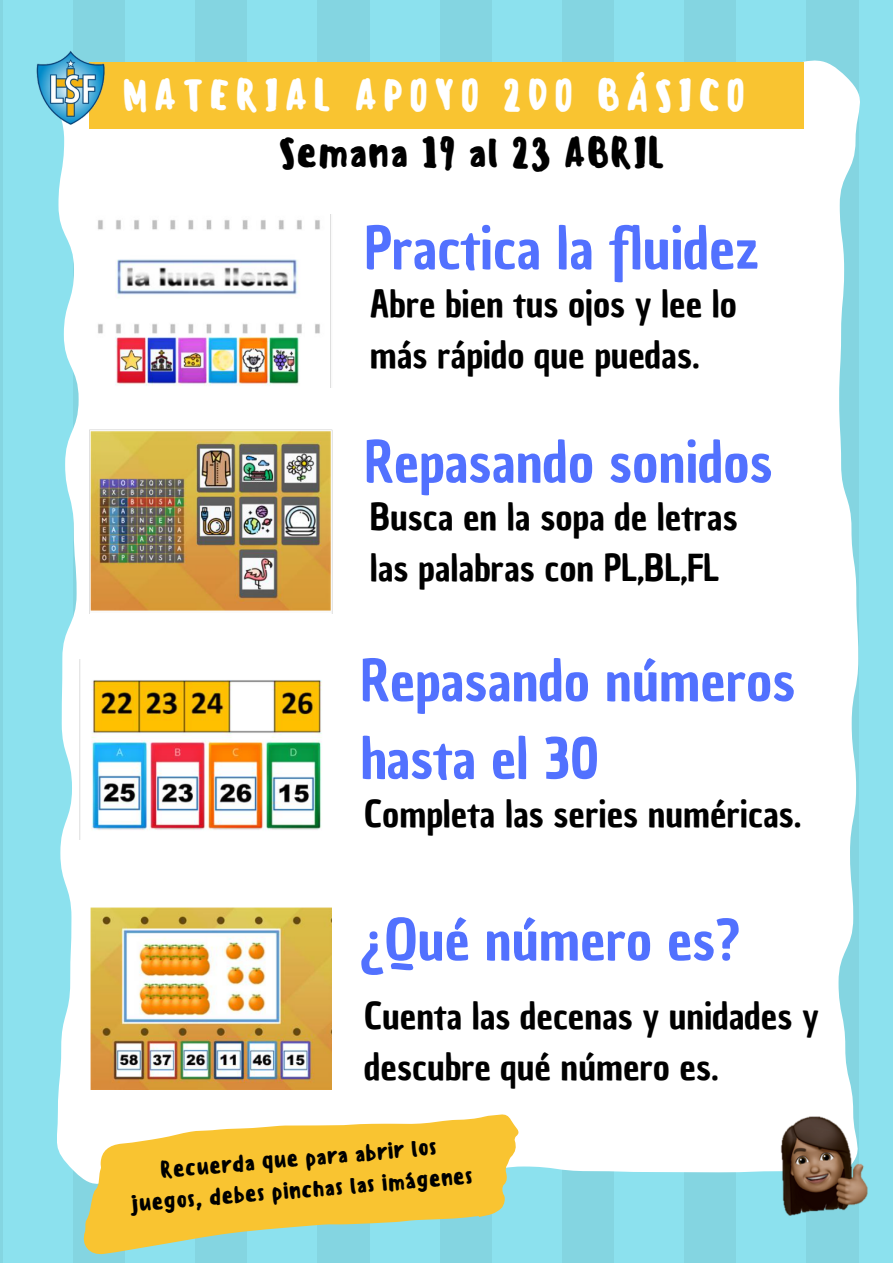
<style>
.page{position:relative;width:893px;height:1263px;background:#84d5e1}
.page>*{position:absolute;margin:0;border:0;box-sizing:border-box;transform-origin:0 0}
.t1{font:57px "Chau Philomene One";color:#5271ff}
.t2{font:55.57px "Chau Philomene One";color:#5271ff}
.t3{font:55.5px/77.6px "Chau Philomene One";color:#5271ff}
.t4{font:500 42px "Sensei";letter-spacing:.12em;color:#fff}
.t5{font:500 40.5px "Sensei";color:#000}
.t6{font:36.22px/50.6px "Chau Philomene One";color:#000}
.t7{font:500 22.5px/31.5px "Sensei";color:#000;text-align:center}
</style>
<div class="page">
<div style="left:3px;top:0;width:70px;height:1263px;background:#8ce1ee"></div>
<div style="left:125px;top:0;width:70px;height:1263px;background:#8ce1ee"></div>
<div style="left:247px;top:0;width:70px;height:1263px;background:#8ce1ee"></div>
<div style="left:370px;top:0;width:70px;height:1263px;background:#8ce1ee"></div>
<div style="left:492px;top:0;width:70px;height:1263px;background:#8ce1ee"></div>
<div style="left:614px;top:0;width:70px;height:1263px;background:#8ce1ee"></div>
<div style="left:736px;top:0;width:70px;height:1263px;background:#8ce1ee"></div>
<div style="left:858px;top:0;width:35px;height:1263px;background:#8ce1ee"></div>
<div style="left:58px;top:60px;width:801px;height:1117px;background:#fff"></div>
<div style="left:89px;top:62px;width:715px;height:67px;background:#f9c431"></div>
<img style="left:767px;top:1114px;width:101px;height:101px">
<svg style="left:81px;top:1114px;width:438px;height:141px;fill:#f9c431"></svg>
<img style="left:89px;top:215px;width:243px;height:172px">
<img style="left:89px;top:430px;width:243px;height:184px">
<img style="left:80px;top:660px;width:252px;height:179px">
<img style="left:90px;top:907px;width:242px;height:182px">
<img style="left:36px;top:51px;width:73px;height:78px">
<p class="t4" style="left:122px;top:70px;width:625px">MATERIAL APOYO 2DO BÁSICO</p>
<p class="t5" style="left:278px;top:129px;width:388px">Semana 19 al 23 ABRIL</p>
<p class="t1" style="left:364px;top:210px;width:396px">Practica la fluidez</p>
<p class="t6" style="left:370px;top:279px;width:369px">Abre bien tus ojos y lee lo más rápido que puedas.</p>
<p class="t2" style="left:364px;top:425px;width:410px">Repasando sonidos</p>
<p class="t6" style="left:370px;top:492px;width:369px">Busca en la sopa de letras las palabras con PL,BL,FL</p>
<p class="t3" style="left:360px;top:642px;width:436px">Repasando números hasta el 30</p>
<p class="t6" style="left:364px;top:788px;width:439px">Completa las series numéricas.</p>
<p class="t2" style="left:360px;top:902px;width:381px">¿Qué número es?</p>
<p class="t6" style="left:364px;top:991px;width:456px">Cuenta las decenas y unidades y descubre qué número es.</p>
<p class="t7" style="left:125px;top:1158px;width:346px;rotate:-5deg">Recuerda que para abrir los juegos, debes pinchas las imágenes</p>
</div>
